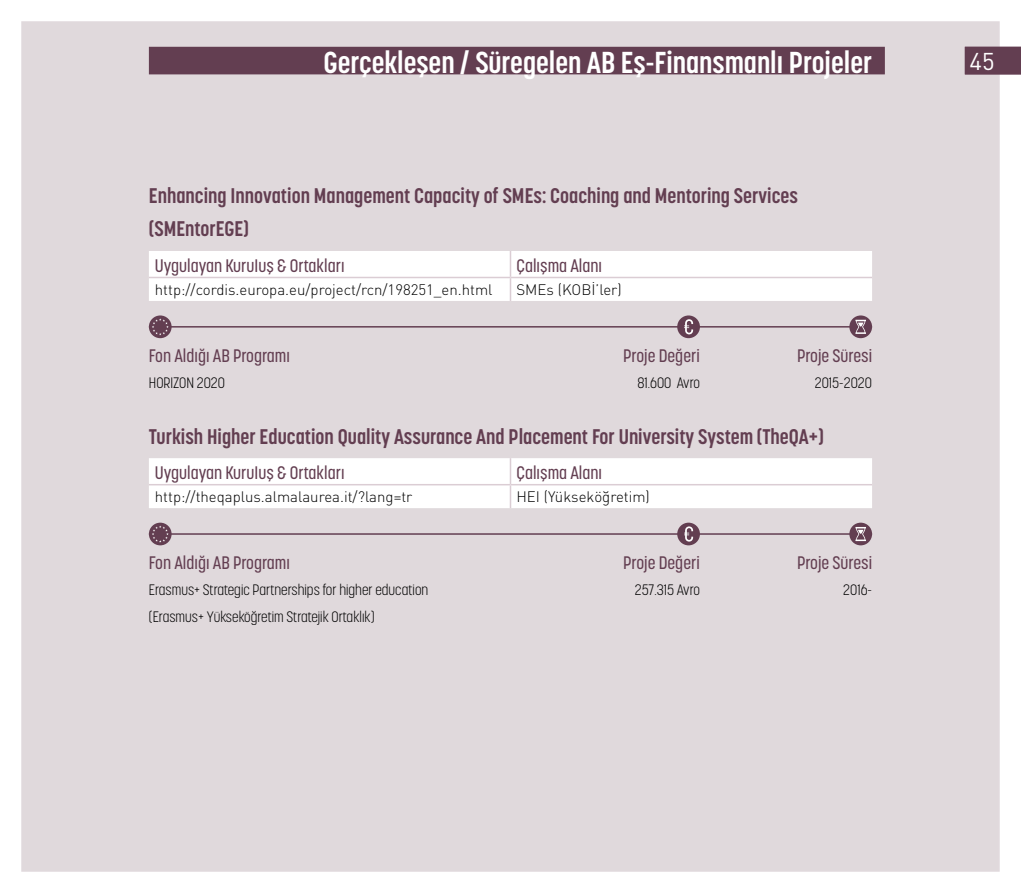
<style>
.page{position:relative;width:1021px;height:893px;background:#fff}
.page>*{position:absolute;margin:0;border:0;box-sizing:border-box;transform-origin:0 0}
.t1{font:700 30px "Korolev Condensed";color:#fff}
.t2{font:24px "DIN Pro";color:#fff}
.t3{font:700 21px/33.8px "Korolev Condensed";color:#633e51}
.t4{font:500 18px "Korolev Condensed";color:#633e51}
.t5{font:300 15px/26.5px "Korolev Condensed";color:#000}
.t6{font:300 15px "DIN Pro";color:#000}
</style>
<div class="page">
<div style="left:21px;top:21px;width:978px;height:851px;background:#e0d9dc"></div>
<div style="left:964px;top:47px;width:56px;height:27px;background:#633e51"></div>
<div style="left:149px;top:47px;width:735px;height:27px;background:#633e51"></div>
<div style="left:149px;top:251px;width:723px;height:50px;background:#fff"></div>
<hr style="left:509px;top:251px;width:2px;height:26px;background:#dbcdd4">
<hr style="left:149px;top:277px;width:361px;height:1px;background:#dbcdd4">
<hr style="left:509px;top:278px;width:2px;height:23px;background:#dbcdd4">
<hr style="left:510px;top:277px;width:362px;height:1px;background:#dbcdd4">
<hr style="left:149px;top:326px;width:723px;height:2px;background:#633e51">
<svg style="left:149px;top:315px;width:23px;height:23px"></svg>
<svg style="left:849px;top:315px;width:23px;height:23px"></svg>
<svg style="left:855px;top:320px;width:11px;height:14px"></svg>
<div style="left:677px;top:315px;width:23px;height:23px;background:#633e51;border-radius:50%"></div>
<svg style="left:684px;top:319px;width:9px;height:15px"></svg>
<svg style="left:152px;top:318px;width:17px;height:17px"></svg>
<div style="left:149px;top:458px;width:723px;height:50px;background:#fff"></div>
<hr style="left:509px;top:458px;width:2px;height:26px;background:#dbcdd4">
<hr style="left:149px;top:484px;width:361px;height:1px;background:#dbcdd4">
<hr style="left:509px;top:485px;width:2px;height:23px;background:#dbcdd4">
<hr style="left:510px;top:484px;width:362px;height:1px;background:#dbcdd4">
<hr style="left:149px;top:533px;width:723px;height:2px;background:#633e51">
<div style="left:149px;top:523px;width:23px;height:22px;background:#633e51;border-radius:50%"></div>
<div style="left:849px;top:523px;width:23px;height:22px;background:#633e51;border-radius:50%"></div>
<svg style="left:855px;top:527px;width:11px;height:14px"></svg>
<div style="left:677px;top:523px;width:23px;height:22px;background:#633e51;border-radius:50%"></div>
<svg style="left:684px;top:526px;width:9px;height:16px"></svg>
<svg style="left:152px;top:525px;width:17px;height:17px"></svg>
<h1 class="t1" style="left:323px;top:44px;width:550px">Gerçekleşen / Süregelen AB Eş-Finansmanlı Projeler</h1>
<p class="t2" style="left:969px;top:46px;width:27px">45</p>
<p class="t3" style="left:149px;top:178px;width:650px">Enhancing Innovation Management Capacity of SMEs: Coaching and Mentoring Services (SMEntorEGE)</p>
<p class="t4" style="left:155px;top:255px;width:191px">Uygulayan KuruIuş &amp; Ortakları</p>
<p class="t4" style="left:516px;top:255px;width:87px">Çalışma Alanı</p>
<p class="t6" style="left:155px;top:280px;width:339px">http://cordis.europa.eu/project/rcn/198251_en.html</p>
<p class="t6" style="left:516px;top:280px;width:107px">SMEs (KOBİ’ler)</p>
<p class="t4" style="left:149px;top:345px;width:142px">Fon Aldığı AB Programı</p>
<p class="t4" style="left:623px;top:345px;width:78px">Proje Değeri</p>
<p class="t4" style="left:797px;top:345px;width:76px">Proje Süresi</p>
<p class="t5" style="left:637px;top:369px;width:64px">81.600 Avro</p>
<p class="t5" style="left:814px;top:369px;width:59px">2015-2020</p>
<p class="t3" style="left:149px;top:419px;width:676px">Turkish Higher Education Quality Assurance And Placement For University System (TheQA+)</p>
<p class="t4" style="left:155px;top:462px;width:191px">Uygulayan KuruIuş &amp; Ortakları</p>
<p class="t4" style="left:516px;top:462px;width:87px">Çalışma Alanı</p>
<p class="t6" style="left:155px;top:487px;width:259px">http://theqaplus.almalaurea.it/?lang=tr</p>
<p class="t6" style="left:516px;top:487px;width:135px">HEI (Yükseköğretim)</p>
<p class="t5" style="left:149px;top:369px;width:78px">HORIZON 2020</p>
<p class="t4" style="left:149px;top:552px;width:142px">Fon Aldığı AB Programı</p>
<p class="t4" style="left:623px;top:552px;width:78px">Proje Değeri</p>
<p class="t4" style="left:797px;top:552px;width:76px">Proje Süresi</p>
<p class="t5" style="left:634px;top:576px;width:67px">257.315 Avro</p>
<p class="t5" style="left:843px;top:576px;width:30px">2016-</p>
<p class="t5" style="left:149px;top:576px;width:281px">Erasmus+ Strategic Partnerships for higher education (Erasmus+ Yükseköğretim Stratejik Ortaklık)</p>
</div>
